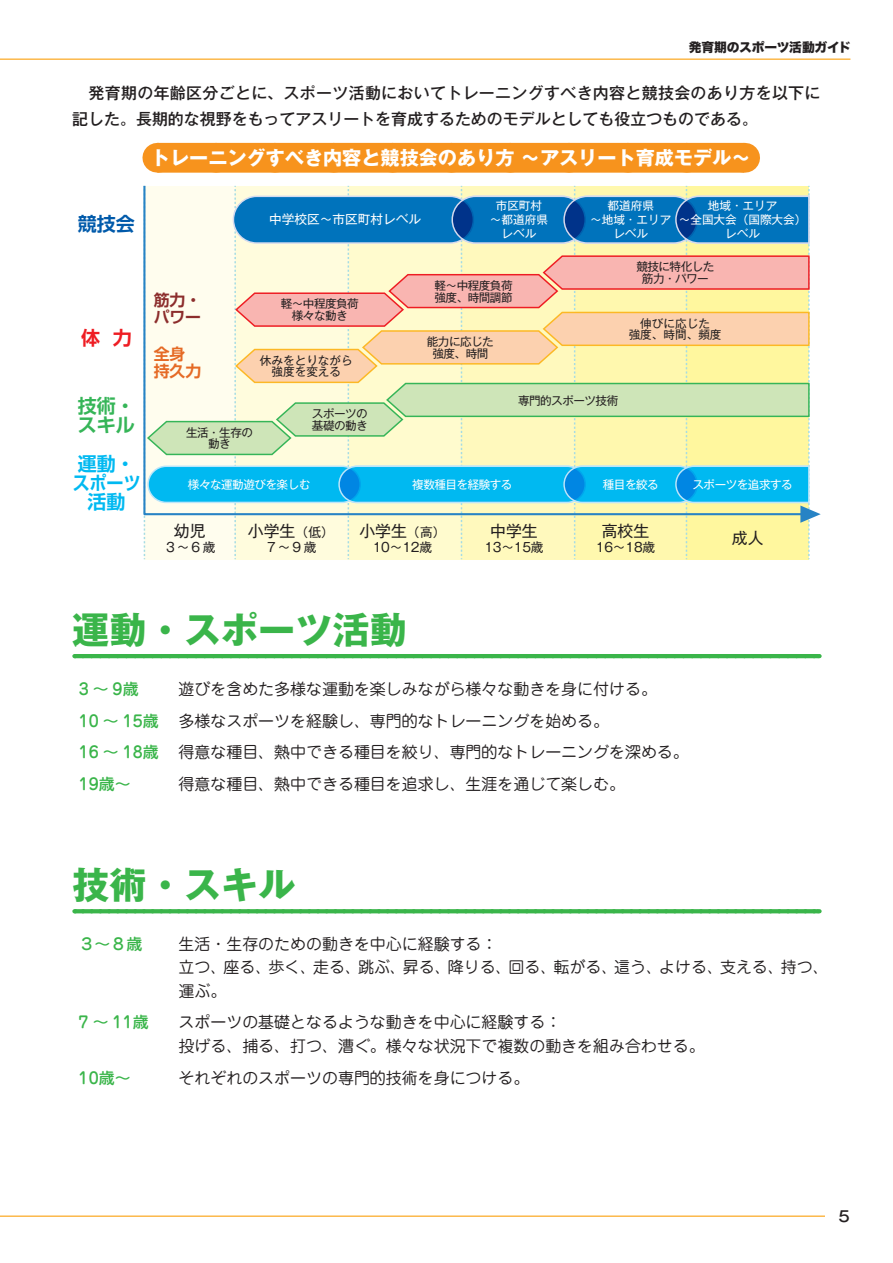
<style>
.page{position:relative;width:893px;height:1263px;background:#fff}
.page>*{position:absolute;margin:0;border:0;box-sizing:border-box;transform-origin:0 0}
.t1{font:700 37.2px "Gothic MB101 Pro";color:#3ab54a}
.t2{font:700 19.2px "Gothic MB101 Pro";color:#fff}
.t3{font:700 19.05px/19px "Shin Go Pro De";color:#00b9f1;text-align:center}
.t4{font:700 19.05px/19px "Shin Go Pro De";color:#36b558}
.t5{font:700 19.05px "Shin Go Pro De";color:#015aaa}
.t6{font:700 19.05px "Shin Go Pro De";color:#ee1d23}
.t7{font:15.9px/23.4px "Jun 201 Pro";color:#231f20}
.t8{font:500 15.9px/25.5px "Gothic MB101 Pro";letter-spacing:.02em;color:#231f20}
.t9{font:500 15.9px "Jun 34 Pro";color:#3ab54a}
.t10{font:15.75px "Gothic MB101 Pro";color:#231f20}
.t11{font:700 15.75px/17.5px "Shin Go Pro De";color:#8c2d2c}
.t12{font:700 15.75px/17.5px "Shin Go Pro De";color:#e56a25}
.t13{font:500 14.85px "Gothic MB101 Pro";color:#231f20}
.t14{font:12.75px "Hira Kaku Std W8";letter-spacing:-.02em;color:#231f20}
.t15{font:12.6px "Gothic MB101 Pro";letter-spacing:-.015em;color:#231f20}
.t16{font:12.6px "Gothic MB101 Pro";color:#fff}
.t17{font:11.55px/11.6px "Gothic MB101 Pro";letter-spacing:-.045em;color:#231f20;text-align:center}
.t18{font:11.55px/13.6px "Gothic MB101 Pro";color:#fff;text-align:center}
.t19{font:11.55px "Gothic MB101 Pro";letter-spacing:-.045em;color:#fff}
.t20{font:11.55px/11.6px "Gothic MB101 Pro";color:#231f20;text-align:center}
.s1{font-size:12.6px}
.s2{font-family:"Jun 34 Pro";font-weight:500;color:#3ab54a}
</style>
<div class="page">
<hr style="left:0;top:58px;width:850px;height:2px;background:#fcb94b">
<hr style="left:0;top:1215px;width:850px;height:2px;background:#fcb94b">
<svg style="left:424px;top:58px;width:427px;height:502px"></svg>
<div style="left:157px;top:143px;width:587px;height:30px;background:#f7931d"></div>
<svg style="left:216px;top:172px;width:499px;height:1px"></svg>
<hr style="left:744px;top:143px;width:1px;height:30px;background:#f7931d">
<hr style="left:83px;top:654px;width:737px;height:4px;background:#3ab54a">
<svg style="left:83px;top:909px;width:737px;height:4px;background:#3fb74f"></svg>
<div style="left:825px;top:1197px;width:38px;height:38px;background:#fff;border-radius:50%"></div>
<svg style="left:144px;top:186px;width:677px;height:373px;background:#c5d8c3"></svg>
<p class="t14" style="left:689px;top:40px;width:164px">発育期のスポーツ活動ガイド</p>
<p class="t8" style="left:72px;top:78px;width:750px">　発育期の年齢区分ごとに、スポーツ活動においてトレーニングすべき内容と競技会のあり方を以下に記した。長期的な視野をもってアスリートを育成するためのモデルとしても役立つものである。</p>
<p class="t2" style="left:151px;top:142px;width:601px">トレーニングすべき内容と競技会のあり方 ～アスリート育成モデル～</p>
<p class="t5" style="left:78px;top:209px;width:58px">競技会</p>
<p class="t6" style="left:81px;top:322px;width:52px">体 力</p>
<p class="t4" style="left:78px;top:394px;width:58px">技術・スキル</p>
<p class="t3" style="left:72px;top:452px;width:70px">運動・スポーツ活動</p>
<p class="t11" style="left:154px;top:289px;width:49px">筋力・パワー</p>
<p class="t12" style="left:154px;top:343px;width:49px">全身持久力</p>
<p class="t16" style="left:269px;top:209px;width:153px">中学校区～市区町村レベル</p>
<p class="t18" style="left:490px;top:198px;width:60px">市区町村～都道府県レベル</p>
<p class="t17" style="left:281px;top:296px;width:80px">軽～中程度負荷様々な動き</p>
<p class="t17" style="left:434px;top:279px;width:80px;text-align:left">軽～中程度負荷強度、時間調節</p>
<p class="t20" style="left:260px;top:353px;width:94px">休みをとりながら強度を変える</p>
<p class="t17" style="left:427px;top:334px;width:69px">能力に応じた強度、時間</p>
<p class="t18" style="left:590px;top:198px;width:83px">都道府県<br>～地域・エリアレベル</p>
<p class="t18" style="left:679px;top:198px;width:129px">地域・エリア<br>～全国大会（国際大会）レベル</p>
<p class="t17" style="left:636px;top:260px;width:80px">競技に特化した筋力・パワー</p>
<p class="t20" style="left:629px;top:316px;width:94px">伸びに応じた<br>強度、時間、頻度</p>
<p class="t17" style="left:518px;top:393px;width:102px">専門的スポーツ技術</p>
<p class="t17" style="left:186px;top:425px;width:69px">生活・生存の動き</p>
<p class="t17" style="left:312px;top:406px;width:57px;text-align:left">スポーツの基礎の動き</p>
<p class="t19" style="left:188px;top:475px;width:124px">様々な運動遊びを楽しむ</p>
<p class="t19" style="left:412px;top:475px;width:102px">複数種目を経験する</p>
<p class="t19" style="left:603px;top:475px;width:57px">種目を絞る</p>
<p class="t19" style="left:693px;top:475px;width:102px">スポーツを追求する</p>
<p class="t10" style="left:174px;top:517px;width:33px">幼児</p>
<p class="t15" style="left:164px;top:537px;width:53px">３～６歳</p>
<p class="t10" style="left:248px;top:517px;width:87px">小学生<span class="s1">（低）</span></p>
<p class="t15" style="left:265px;top:537px;width:53px">７～９歳</p>
<p class="t10" style="left:359px;top:517px;width:87px">小学生<span class="s1">（高）</span></p>
<p class="t15" style="left:373px;top:537px;width:61px">10～12歳</p>
<p class="t10" style="left:490px;top:517px;width:49px">中学生</p>
<p class="t15" style="left:484px;top:537px;width:60px">13～15歳</p>
<p class="t10" style="left:602px;top:517px;width:49px">高校生</p>
<p class="t15" style="left:596px;top:537px;width:61px">16～18歳</p>
<p class="t10" style="left:732px;top:525px;width:33px">成人</p>
<h1 class="t1" style="left:72px;top:599px;width:336px">運動・スポーツ活動</h1>
<p class="t9" style="left:79px;top:676px;width:61px">3〜 9歳</p>
<p class="t7" style="left:79px;top:671px;width:612px;line-height:32px;text-indent:100px">遊びを含めた多様な運動を楽しみながら様々な動きを身に付ける。<br><span class="s2">10 〜 15歳</span> 多様なスポーツを経験し、専門的なトレーニングを始める。<br><span class="s2">16 〜 18歳</span> 得意な種目、熱中できる種目を絞り、専門的なトレーニングを深める。</p>
<p class="t9" style="left:79px;top:772px;width:51px">19歳〜</p>
<p class="t7" style="left:179px;top:771px;width:448px">得意な種目、熱中できる種目を追求し、生涯を通じて楽しむ。</p>
<h1 class="t1" style="left:72px;top:854px;width:225px">技術・スキル</h1>
<p class="t9" style="left:79px;top:931px;width:65px">３〜８歳</p>
<p class="t7" style="left:179px;top:930px;width:652px">生活・生存のための動きを中心に経験する：<br>立つ、座る、歩く、走る、跳ぶ、昇る、降りる、回る、転がる、這う、よける、支える、持つ、運ぶ。</p>
<p class="t9" style="left:79px;top:1010px;width:71px">7 〜 11歳</p>
<p class="t7" style="left:179px;top:1009px;width:528px">スポーツの基礎となるような動きを中心に経験する：<br>投げる、捕る、打つ、漕ぐ。様々な状況下で複数の動きを組み合わせる。</p>
<p class="t9" style="left:79px;top:1065px;width:51px">10歳〜</p>
<p class="t7" style="left:179px;top:1064px;width:352px">それぞれのスポーツの専門的技術を身につける。</p>
<p class="t13" style="left:838px;top:1204px;width:13px">5</p>
</div>
